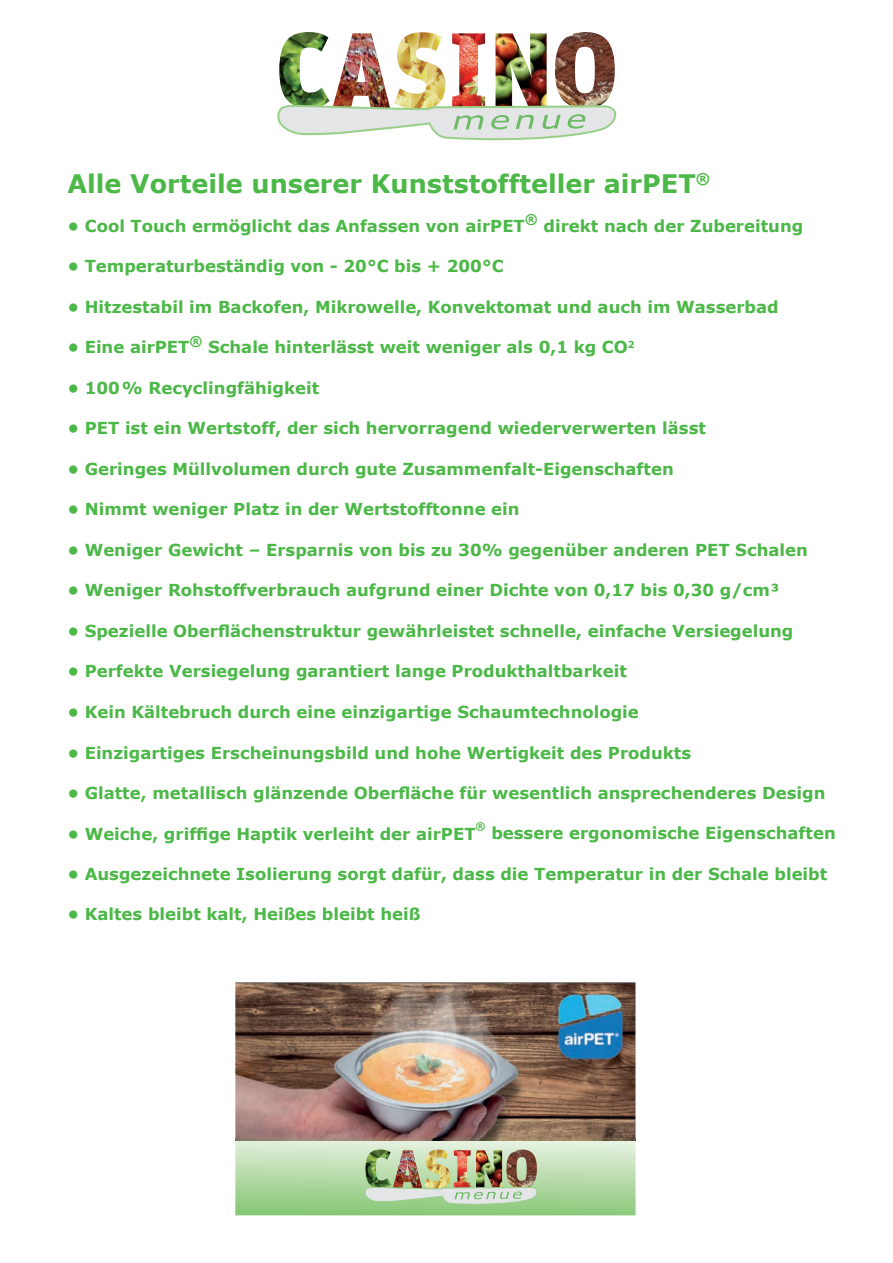
<style>
.page{position:relative;width:893px;height:1263px;background:#fff}
.page>*{position:absolute;margin:0;border:0;box-sizing:border-box;transform-origin:0 0}
.t1{font:700 25.5px "Verdana";color:#4cb848}
.t2{font:700 16.5px "Verdana";color:#4cb848}
.t3{font:700 13.5px "Verdana";color:#4cb848}
.t4{font:700 10.5px "Verdana";color:#4cb848}
</style>
<div class="page">
<img style="left:279px;top:32px;width:51px;height:69px">
<img style="left:334px;top:33px;width:55px;height:68px">
<img style="left:555px;top:32px;width:60px;height:69px">
<img style="left:395px;top:32px;width:50px;height:69px">
<img style="left:452px;top:33px;width:33px;height:68px">
<img style="left:495px;top:33px;width:52px;height:68px">
<svg style="left:277px;top:101px;width:340px;height:40px"></svg>
<img style="left:235px;top:982px;width:400px;height:156px">
<img style="left:235px;top:1138px;width:400px;height:77px">
<h1 class="t1" style="left:67px;top:167px;width:644px">Alle Vorteile unserer Kunststoffteller airPET<sup>®</sup></h1>
<p class="t2" style="left:67px;top:215px;width:459px">• Cool Touch ermöglicht das Anfassen von airPET</p>
<p class="t3" style="left:525px;top:211px;width:15px">®</p>
<p class="t2" style="left:543px;top:215px;width:261px">direkt nach der Zubereitung</p>
<p class="t2" style="left:67px;top:256px;width:438px">• Temperaturbeständig von - 20°C bis + 200°C</p>
<p class="t2" style="left:67px;top:296px;width:713px">• Hitzestabil im Backofen, Mikrowelle, Konvektomat und auch im Wasserbad</p>
<p class="t2" style="left:67px;top:337px;width:124px">• Eine airPET</p>
<p class="t3" style="left:189px;top:332px;width:15px">®</p>
<p class="t2" style="left:208px;top:337px;width:428px">Schale hinterlässt weit weniger als 0,1 kg CO<sup>2</sup></p>
<p class="t2" style="left:67px;top:377px;width:253px">• 100 % Recyclingfähigkeit</p>
<p class="t2" style="left:67px;top:418px;width:640px">• PET ist ein Wertstoff, der sich hervorragend wiederverwerten lässt</p>
<p class="t2" style="left:67px;top:458px;width:608px">• Geringes Müllvolumen durch gute Zusammenfalt-Eigenschaften</p>
<p class="t2" style="left:67px;top:499px;width:454px">• Nimmt weniger Platz in der Wertstofftonne ein</p>
<p class="t2" style="left:67px;top:539px;width:742px">• Weniger Gewicht – Ersparnis von bis zu 30% gegenüber anderen PET Schalen</p>
<p class="t2" style="left:67px;top:580px;width:714px">• Weniger Rohstoffverbrauch aufgrund einer Dichte von 0,17 bis 0,30 g/cm³</p>
<p class="t2" style="left:67px;top:620px;width:728px">• Spezielle Oberflächenstruktur gewährleistet schnelle, einfache Versiegelung</p>
<p class="t2" style="left:67px;top:661px;width:561px">• Perfekte Versiegelung garantiert lange Produkthaltbarkeit</p>
<p class="t2" style="left:67px;top:701px;width:573px">• Kein Kältebruch durch eine einzigartige Schaumtechnologie</p>
<p class="t2" style="left:67px;top:742px;width:625px">• Einzigartiges Erscheinungsbild und hohe Wertigkeit des Produkts</p>
<p class="t2" style="left:67px;top:782px;width:760px">• Glatte, metallisch glänzende Oberfläche für wesentlich ansprechenderes Design</p>
<p class="t2" style="left:67px;top:823px;width:410px">• Weiche, griffige Haptik verleiht der airPET</p>
<p class="t4" style="left:476px;top:820px;width:12px">®</p>
<p class="t2" style="left:491px;top:823px;width:346px">bessere ergonomische Eigenschaften</p>
<p class="t2" style="left:67px;top:863px;width:761px">• Ausgezeichnete Isolierung sorgt dafür, dass die Temperatur in der Schale bleibt</p>
<p class="t2" style="left:67px;top:904px;width:355px">• Kaltes bleibt kalt, Heißes bleibt heiß</p>
</div>
